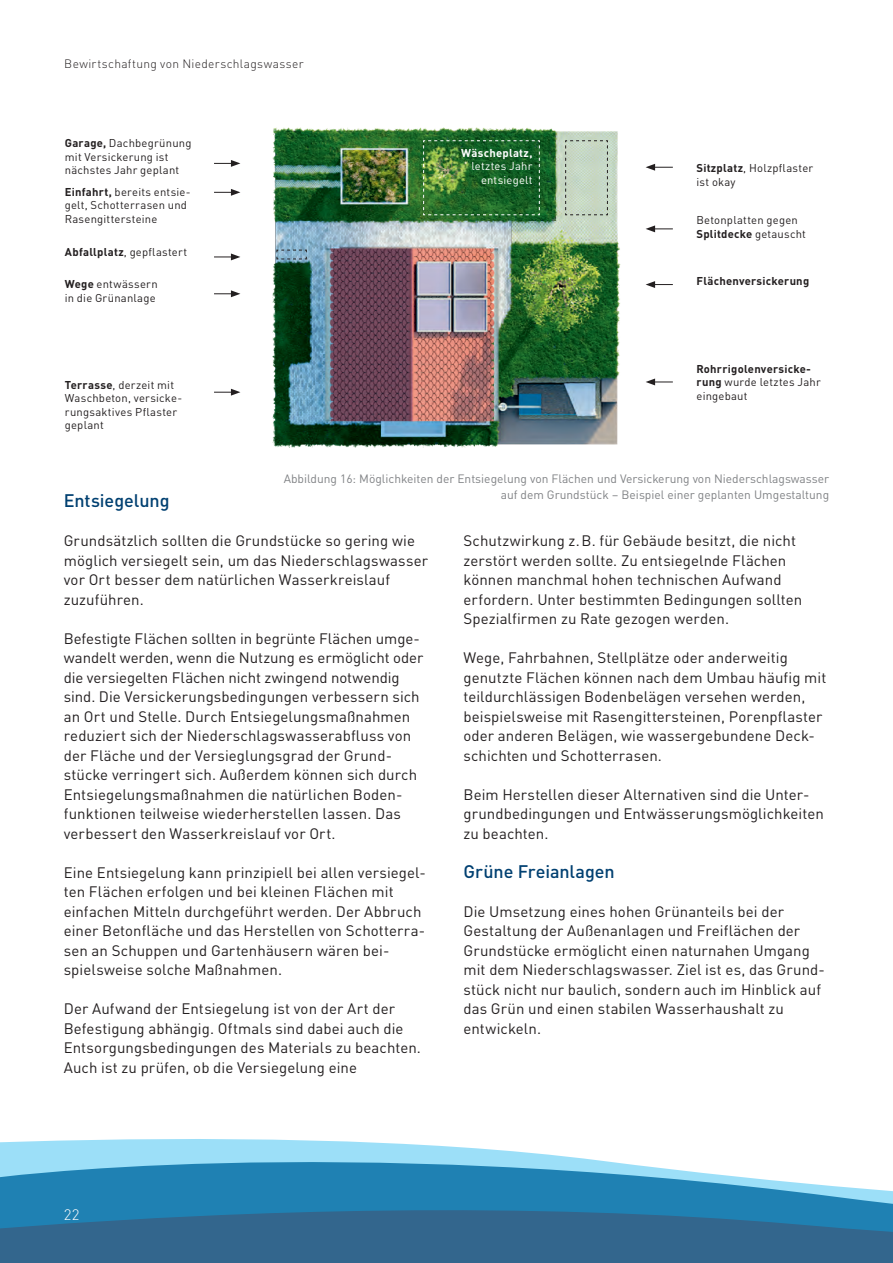
<style>
.page{position:relative;width:893px;height:1263px;background:#fff}
.page>*{position:absolute;margin:0;border:0;box-sizing:border-box;transform-origin:0 0}
.t1{font:500 18px "DIN Pro";letter-spacing:-.005em;color:#004071}
.t2{font:15px/19.5px "DIN Pro";letter-spacing:.005em;color:#231f20}
.t3{font:300 15px "DIN Pro";color:#fff}
.t4{font:12px/15.6px "DIN Pro";color:#808285;text-align:right}
.t5{font:300 12px "DIN Pro";letter-spacing:.03em;color:#231f20}
.t6{font:11.25px/13.5px "DIN Pro";letter-spacing:.02em;color:#231f20}
.t7{font:11.25px/13.5px "DIN Pro";letter-spacing:.015em;color:#fff;text-align:right}
.t8{font:700 11.25px "DIN Pro";letter-spacing:.02em;color:#231f20}
.t9{font:700 11.25px "DIN Pro";letter-spacing:.025em;color:#fff}
.s1{font-weight:700}
</style>
<div class="page">
<svg style="left:0;top:1139px;width:893px;height:124px;background:#5594b8"></svg>
<img style="left:273px;top:128px;width:348px;height:319px">
<svg style="left:423px;top:140px;width:117px;height:76px;background:#2c6f2f"></svg>
<svg style="left:565px;top:140px;width:43px;height:76px;background:#c0d0be"></svg>
<svg style="left:276px;top:249px;width:31px;height:11px"></svg>
<svg style="left:214px;top:389px;width:26px;height:7px"></svg>
<svg style="left:214px;top:290px;width:26px;height:7px"></svg>
<svg style="left:214px;top:253px;width:26px;height:7px"></svg>
<svg style="left:214px;top:189px;width:26px;height:7px"></svg>
<svg style="left:214px;top:160px;width:26px;height:7px"></svg>
<svg style="left:646px;top:225px;width:27px;height:7px"></svg>
<svg style="left:646px;top:281px;width:27px;height:7px"></svg>
<svg style="left:646px;top:164px;width:27px;height:7px"></svg>
<svg style="left:646px;top:378px;width:27px;height:7px"></svg>
<p class="t5" style="left:64px;top:54px;width:241px">Bewirtschaftung von Niederschlagswasser</p>
<p class="t6" style="left:65px;top:136px;width:128px"><span class="s1">Garage,</span> Dachbegrünung mit Versickerung ist nächstes Jahr geplant</p>
<p class="t6" style="left:65px;top:184px;width:127px"><span class="s1">Einfahrt,</span> bereits entsie&shy;gelt, Schotterrasen und<br>Rasengittersteine</p>
<p class="t6" style="left:65px;top:245px;width:124px"><span class="s1">Abfallplatz</span>, gepflastert</p>
<p class="t6" style="left:65px;top:277px;width:94px"><span class="s1">Wege</span> entwässern in die Grünanlage</p>
<p class="t6" style="left:65px;top:377px;width:119px"><span class="s1">Terrasse</span>, derzeit mit<br>Waschbeton, versicke&shy;rungsaktives Pflaster geplant</p>
<p class="t9" style="left:461px;top:144px;width:73px">Wäscheplatz,</p>
<p class="t7" style="left:471px;top:159px;width:63px">letztes Jahr entsiegelt</p>
<p class="t6" style="left:696px;top:161px;width:118px"><span class="s1">Sitzplatz</span>, Holzpflaster ist okay</p>
<p class="t6" style="left:696px;top:212px;width:111px">Betonplatten gegen<br><span class="s1">Splitdecke</span> getauscht</p>
<p class="t8" style="left:696px;top:272px;width:114px">Flächenversickerung</p>
<p class="t6" style="left:696px;top:361px;width:126px"><span class="s1">Rohrrigolenversicke&shy;rung</span> wurde letztes Jahr eingebaut</p>
<p class="t4" style="left:284px;top:470px;width:547px">Abbildung 16: Möglichkeiten der Entsiegelung von Flächen und Versickerung von Niederschlagswasser auf dem Grundstück – Beispiel einer geplanten Umgestaltung</p>
<p class="t1" style="left:64px;top:487px;width:107px">Entsiegelung</p>
<p class="t2" style="left:64px;top:530px;width:366px">Grundsätzlich sollten die Grundstücke so gering wie möglich versiegelt sein, um das Niederschlagswasser vor Ort besser dem natürlichen Wasserkreislauf zuzuführen.</p>
<p class="t2" style="left:64px;top:627px;width:361px">Befestigte Flächen sollten in begrünte Flächen umge&shy;wandelt werden, wenn die Nutzung es ermöglicht oder die versiegelten Flächen nicht zwingend notwendig sind. Die Versickerungsbedingungen verbessern sich an Ort und Stelle. Durch Entsiegelungsmaßnahmen reduziert sich der Niederschlagswasserabfluss von der Fläche und der Versieglungsgrad der Grund&shy;stücke verringert sich. Außerdem können sich durch Entsiegelungsmaßnahmen die natürlichen Boden&shy;funktionen teilweise wiederherstellen lassen. Das verbessert den Wasserkreislauf vor Ort.</p>
<p class="t2" style="left:64px;top:861px;width:364px">Eine Entsiegelung kann prinzipiell bei allen versiegel&shy;ten Flächen erfolgen und bei kleinen Flächen mit einfachen Mitteln durchgeführt werden. Der Abbruch einer Betonfläche und das Herstellen von Schotterra&shy;sen an Schuppen und Gartenhäusern wären bei&shy;spielsweise solche Maßnahmen.</p>
<p class="t2" style="left:64px;top:998px;width:356px">Der Aufwand der Entsiegelung ist von der Art der Befestigung abhängig. Oftmals sind dabei auch die Entsorgungsbedingungen des Materials zu beachten.<br>Auch ist zu prüfen, ob die Versiegelung eine</p>
<p class="t2" style="left:463px;top:530px;width:340px">Schutzwirkung z. B. für Gebäude besitzt, die nicht zerstört werden sollte. Zu entsiegelnde Flächen können manchmal hohen technischen Aufwand erfordern. Unter bestimmten Bedingungen sollten Spezialfirmen zu Rate gezogen werden.</p>
<p class="t2" style="left:463px;top:647px;width:364px">Wege, Fahrbahnen, Stellplätze oder anderweitig genutzte Flächen können nach dem Umbau häufig mit teildurchlässigen Bodenbelägen versehen werden, beispielsweise mit Rasengittersteinen, Porenpflaster oder anderen Belägen, wie wassergebundene Deck&shy;schichten und Schotterrasen.</p>
<p class="t2" style="left:463px;top:783px;width:362px">Beim Herstellen dieser Alternativen sind die Unter&shy;grundbedingungen und Entwässerungsmöglichkeiten zu beachten.</p>
<p class="t1" style="left:463px;top:857px;width:153px">Grüne Freianlagen</p>
<p class="t2" style="left:463px;top:900px;width:363px">Die Umsetzung eines hohen Grünanteils bei der Gestaltung der Außenanlagen und Freiflächen der Grundstücke ermöglicht einen naturnahen Umgang mit dem Niederschlagswasser. Ziel ist es, das Grund&shy;stück nicht nur baulich, sondern auch im Hinblick auf das Grün und einen stabilen Wasserhaushalt zu entwickeln.</p>
<p class="t3" style="left:64px;top:1204px;width:17px">22</p>
</div>
